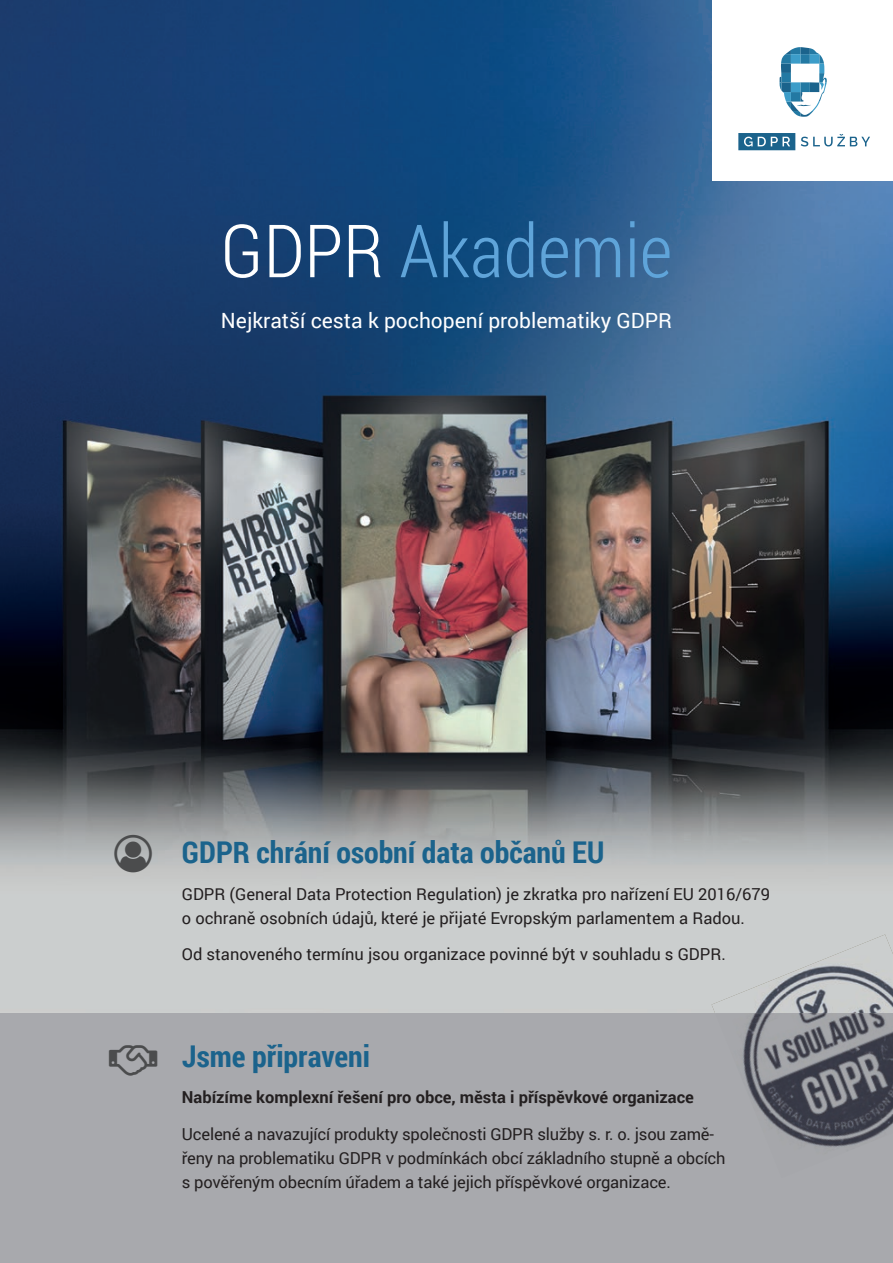
<style>
.page{position:relative;width:893px;height:1263px;background:#fff}
.page>*{position:absolute;margin:0;border:0;box-sizing:border-box;transform-origin:0 0}
.t1{font:300 73.5px "Roboto Condensed";color:#5fa4d9}
.t2{font:700 30px "Roboto Condensed";color:#1b638c}
.t3{font:21px "Roboto";color:#fff}
.t4{font:16.5px/24px "Roboto";letter-spacing:-.01em;color:#231f20}
.t5{font:700 16.5px "Roboto";color:#231f20}
.s1{color:#fff}
</style>
<div class="page">
<img style="left:0;top:0;width:893px;height:1013px">
<div style="left:713px;top:0;width:180px;height:180px;background:#fff"></div>
<svg style="left:738px;top:47px;width:132px;height:103px"></svg>
<div style="left:0;top:1013px;width:893px;height:250px;background:#a8a9ad"></div>
<img style="left:712px;top:934px;width:181px;height:79px">
<img style="left:743px;top:1013px;width:150px;height:134px">
<svg style="left:114px;top:834px;width:38px;height:38px"></svg>
<h1 class="t1" style="left:221px;top:200px;width:453px"><span class="s1">GDPR</span> Akademie</h1>
<p class="t3" style="left:221px;top:305px;width:453px">Nejkratší cesta k pochopení problematiky GDPR</p>
<h2 class="t2" style="left:182px;top:831px;width:424px">GDPR chrání osobní data občanů EU</h2>
<p class="t4" style="left:182px;top:881px;width:590px">GDPR (General Data Protection Regulation) je zkratka pro nař í zení EU 2016/679 o ochraně osobní ch ú dajů , které je př ijaté Evropský m parlamentem a Radou.</p>
<p class="t4" style="left:182px;top:942px;width:545px">Od stanoveného termínu jsou organizace povinné být v souhladu s GDPR.</p>
<h2 class="t2" style="left:182px;top:1035px;width:190px">Jsme připraveni</h2>
<p class="t5" style="left:182px;top:1086px;width:514px">Nabízíme komplexní řešení pro obce, města i příspěvkové organizace</p>
<p class="t4" style="left:182px;top:1121px;width:545px">Ucelené a navazující produkty společnosti GDPR služby s. r. o. jsou zamě&shy;řeny na problematiku GDPR v podmínkách obcí základního stupně a obcích s pověřeným obecním úřadem a také jejich příspěvkové organizace.</p>
</div>
